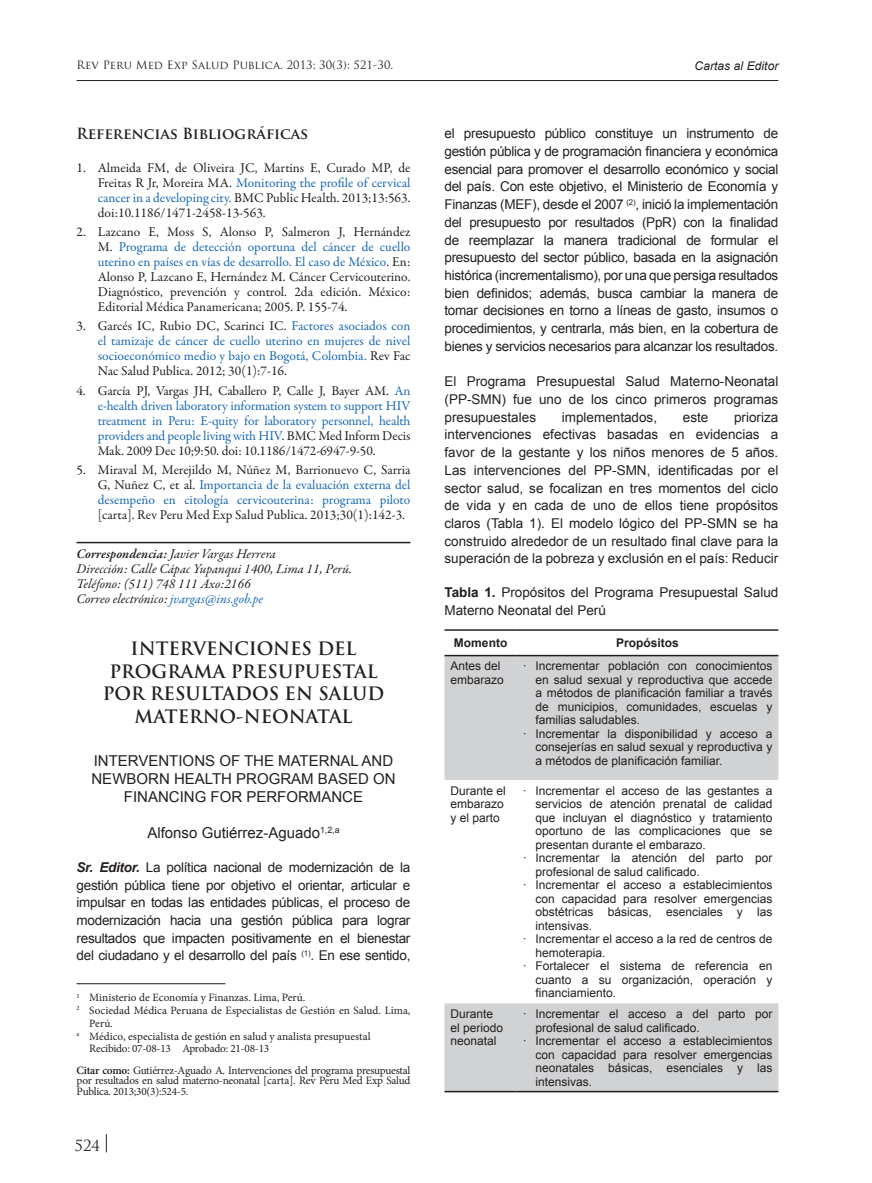
<style>
.page{position:relative;width:872px;height:1183px;background:#fff}
.page>*{position:absolute;margin:0;border:0;box-sizing:border-box;transform-origin:0 0}
.t1{font:700 18px/22.5px "Trajan Pro";color:#231f20;text-align:center}
.t2{font:15px/18px "Arial";color:#231f20;text-align:center}
.t3{font:700 15px "Trajan Pro";letter-spacing:-.01em;color:#231f20}
.t4{font:15px "Trajan Pro";color:#231f20}
.t5{font:13.5px/17.7px "Arial";color:#231f20;text-align:justify}
.t6{font:13.5px/15px "Garamond Premr Pro";color:#231f20;text-align:justify}
.t7{font:13.5px/15px "Garamond Premr Pro";letter-spacing:-.005em;color:#1768b4;text-align:justify}
.t8{font:italic 13.5px "Garamond Premr Pro";color:#231f20}
.t9{font:12px/13.5px "Arial";color:#231f20}
.t10{font:700 12px "Arial";color:#231f20}
.t11{font:italic 12px "Arial";letter-spacing:.005em;color:#231f20}
.t12{font:11.25px/10.5px "Minion Pro";letter-spacing:-.005em;color:#231f20}
.t13{font:11.25px "Trajan Pro";letter-spacing:.005em;color:#231f20}
.s1{color:#1768b4}
.s2{color:#231f20}
.s3{font-weight:600}
.s4{font-weight:700;font-style:italic}
.s5{font-weight:700}
</style>
<div class="page">
<hr style="left:77px;top:80px;width:701px;height:1px;background:#231f20">
<svg style="left:106px;top:1134px;width:1px;height:17px"></svg>
<hr style="left:77px;top:541px;width:333px;height:2px;background:#231f20">
<hr style="left:77px;top:982px;width:148px;height:1px;background:#231f20">
<svg style="left:444px;top:656px;width:334px;height:434px"></svg>
<hr style="left:444px;top:629px;width:73px;height:1px;background:#231f20">
<hr style="left:517px;top:629px;width:261px;height:1px;background:#231f20">
<hr style="left:444px;top:654px;width:73px;height:2px;background:#231f20">
<hr style="left:517px;top:654px;width:261px;height:2px;background:#231f20">
<hr style="left:444px;top:1090px;width:73px;height:2px;background:#231f20">
<hr style="left:517px;top:1090px;width:261px;height:2px;background:#231f20">
<p class="t13" style="left:77px;top:58px;width:318px">Rev Peru Med Exp Salud Publica. 2013; 30(3): 521-30.</p>
<p class="t11" style="left:694px;top:58px;width:85px">Cartas al Editor</p>
<p class="t3" style="left:77px;top:124px;width:233px">Referencias Bibliográficas</p>
<p class="t6" style="left:98px;top:160px;width:314px;text-indent:-21px">1. Almeida FM, de Oliveira JC, Martins E, Curado MP, de Freitas R Jr, Moreira MA. <span class="s1">Monitoring the profile of cervical cancer in a developing city.</span> BMC Public Health. 2013;13:563. doi:10.1186/1471-2458-13-563.</p>
<p class="t6" style="left:98px;top:224px;width:314px;text-indent:-21px">2. Lazcano E, Moss S, Alonso P, Salmeron J, Hernández M. <span class="s1">Programa de detección oportuna del cáncer de cuello uterino en países en vías de desarrollo. El caso de México</span>. En:<br>Alonso P, Lazcano E, Hernández M. Cáncer Cervicouterino.<br>Diagnóstico, prevención y control. 2da edición. México:<br>Editorial Médica Panamericana; 2005. P. 155-74.</p>
<p class="t7" style="left:98px;top:319px;width:314px;text-indent:-21px"><span class="s2">3. Garcés IC, Rubio DC, Scarinci IC.</span> Factores asociados con el tamizaje de cáncer de cuello uterino en mujeres de nivel socioeconómico medio y bajo en Bogotá, Colombia. <span class="s2">Rev Fac Nac Salud Publica. 2012; 30(1):7-16.</span></p>
<p class="t7" style="left:98px;top:383px;width:314px;text-indent:-21px"><span class="s2">4. García PJ, Vargas JH, Caballero P, Calle J, Bayer AM.</span> An e-health driven laboratory information system to support HIV treatment in Peru: E-quity for laboratory personnel, health providers and people living with HIV<span class="s2">. BMC Med Inform Decis Mak. 2009 Dec 10;9:50. doi: 10.1186/1472-6947-9-50.</span></p>
<p class="t6" style="left:98px;top:462px;width:314px;text-indent:-21px">5. Miraval M, Merejildo M, Núñez M, Barrionuevo C, Sarria G, Nuñez C, et al. <span class="s1">Importancia de la evaluación externa del desempeño en citología cervicouterina: programa piloto </span>[carta]. Rev Peru Med Exp Salud Publica. 2013;30(1):142-3.</p>
<p class="t8" style="left:77px;top:545px;width:201px"><span class="s3">Correspondencia:</span> Javier Vargas Herrera</p>
<p class="t8" style="left:77px;top:560px;width:277px">Dirección: Calle Cápac Yupanqui 1400, Lima 11, Perú.</p>
<p class="t8" style="left:77px;top:575px;width:176px">Teléfono: (511) 748 111 Axo:2166</p>
<p class="t8" style="left:77px;top:590px;width:188px">Correo electrónico: <span class="s1">jvargas@ins.gob.pe</span></p>
<p class="t1" style="left:103px;top:637px;width:283px">INTERVENCIONES DEL<br>PROGRAMA PRESUPUESTAL<br>POR RESULTADOS EN SALUD<br>MATERNO-NEONATAL</p>
<p class="t2" style="left:91px;top:751px;width:305px">INTERVENTIONS OF THE MATERNAL AND<br>NEWBORN HEALTH PROGRAM BASED ON<br>FINANCING FOR PERFORMANCE</p>
<p class="t2" style="left:147px;top:823px;width:194px">Alfonso Gutiérrez-Aguado<sup>1,2,a</sup></p>
<p class="t5" style="left:77px;top:858px;width:335px"><span class="s4">Sr. Editor.</span> La política nacional de modernización de la gestión pública tiene por objetivo el orientar, articular e impulsar en todas las entidades públicas, el proceso de modernización hacia una gestión pública para lograr resultados que impacten positivamente en el bienestar del ciudadano y el desarrollo del país <sup>(1)</sup>. En ese sentido,</p>
<p class="t12" style="left:77px;top:992px;width:230px"><sup>1</sup> Ministerio de Economía y Finanzas. Lima, Perú.</p>
<p class="t12" style="left:89px;top:1003px;width:323px;line-height:12.8px;text-indent:-13px"><sup>2</sup> Sociedad Médica Peruana de Especialistas de Gestión en Salud. Lima,<br>Perú.</p>
<p class="t12" style="left:77px;top:1030px;width:295px"><sup>a</sup> Médico, especialista de gestión en salud y analista presupuestal</p>
<p class="t12" style="left:89px;top:1042px;width:181px">Recibido: 07-08-13 Aprobado: 21-08-13</p>
<p class="t12" style="left:77px;top:1064px;width:335px;text-align:justify"><span class="s3">Citar como:</span> Gutiérrez-Aguado A. Intervenciones del programa presupuestal por resultados en salud materno-neonatal [carta]. Rev Peru Med Exp Salud Publica. 2013;30(3):524-5.</p>
<p class="t4" style="left:74px;top:1135px;width:27px">524</p>
<p class="t5" style="left:444px;top:125px;width:335px">el presupuesto público constituye un instrumento de gestión pública y de programación financiera y económica esencial para promover el desarrollo económico y social del país. Con este objetivo, el Ministerio de Economía y Finanzas (MEF), desde el 2007 <sup>(2)</sup>, inició la implementación del presupuesto por resultados (PpR) con la finalidad de reemplazar la manera tradicional de formular el presupuesto del sector público, basada en la asignación histórica (incrementalismo), por una que persiga resultados bien definidos; además, busca cambiar la manera de tomar decisiones en torno a líneas de gasto, insumos o procedimientos, y centrarla, más bien, en la cobertura de bienes y servicios necesarios para alcanzar los resultados.</p>
<p class="t5" style="left:444px;top:373px;width:335px">El Programa Presupuestal Salud Materno-Neonatal (PP-SMN) fue uno de los cinco primeros programas presupuestales</p>
<p class="t5" style="left:444px;top:408px;width:335px;text-indent:290px">prioriza intervenciones efectivas basadas en evidencias a favor de la gestante y los niños menores de 5 años.<br>Las intervenciones del PP-SMN, identificadas por el sector salud, se focalizan en tres momentos del ciclo de vida y en cada de uno de ellos tiene propósitos claros (Tabla 1). El modelo lógico del PP-SMN se ha construido alrededor de un resultado final clave para la superación de la pobreza y exclusión en el país: Reducir</p>
<p class="t5" style="left:444px;top:583px;width:335px"><span class="s5">Tabla 1.</span> Propósitos del Programa Presupuestal Salud<br>Materno Neonatal del Perú</p>
<p class="t10" style="left:454px;top:634px;width:55px">Momento</p>
<p class="t10" style="left:616px;top:634px;width:64px">Propósitos</p>
<p class="t9" style="left:450px;top:659px;width:55px">Antes del embarazo</p>
<p class="t9" style="left:535px;top:659px;width:238px;text-align:justify;text-indent:-13px">· Incrementar población con conocimientos en salud sexual y reproductiva que accede a métodos de planificación familiar a través de municipios, comunidades, escuelas y familias saludables.</p>
<p class="t9" style="left:535px;top:726px;width:238px;text-align:justify;text-indent:-13px">· Incrementar la disponibilidad y acceso a consejerías en salud sexual y reproductiva y a métodos de planificación familiar.</p>
<p class="t9" style="left:450px;top:783px;width:57px">Durante el embarazo y el parto</p>
<p class="t9" style="left:535px;top:783px;width:238px;text-align:justify;text-indent:-13px">· Incrementar el acceso de las gestantes a servicios de atención prenatal de calidad que incluyan el diagnóstico y tratamiento oportuno de las complicaciones que se presentan durante el embarazo.</p>
<p class="t9" style="left:535px;top:851px;width:238px;text-indent:-13px">· Incrementar la atención del parto por profesional de salud calificado.</p>
<p class="t9" style="left:535px;top:878px;width:238px;text-align:justify;text-indent:-13px">· Incrementar el acceso a establecimientos con capacidad para resolver emergencias obstétricas básicas, esenciales y las intensivas.</p>
<p class="t9" style="left:535px;top:932px;width:238px;text-indent:-13px">· Incrementar el acceso a la red de centros de hemoterapia.</p>
<p class="t9" style="left:535px;top:959px;width:238px;text-align:justify;text-indent:-13px">· Fortalecer el sistema de referencia en cuanto a su organización, operación y financiamiento.</p>
<p class="t9" style="left:450px;top:1006px;width:54px">Durante el periodo neonatal</p>
<p class="t9" style="left:535px;top:1006px;width:238px;text-indent:-13px">· Incrementar el acceso a del parto por profesional de salud calificado.</p>
<p class="t5" style="left:562px;top:408px;width:97px">implementados,</p>
<p class="t5" style="left:683px;top:408px;width:27px">este</p>
<p class="t9" style="left:535px;top:1033px;width:238px;text-align:justify;text-indent:-13px">· Incrementar el acceso a establecimientos con capacidad para resolver emergencias neonatales básicas, esenciales y las intensivas.</p>
</div>
